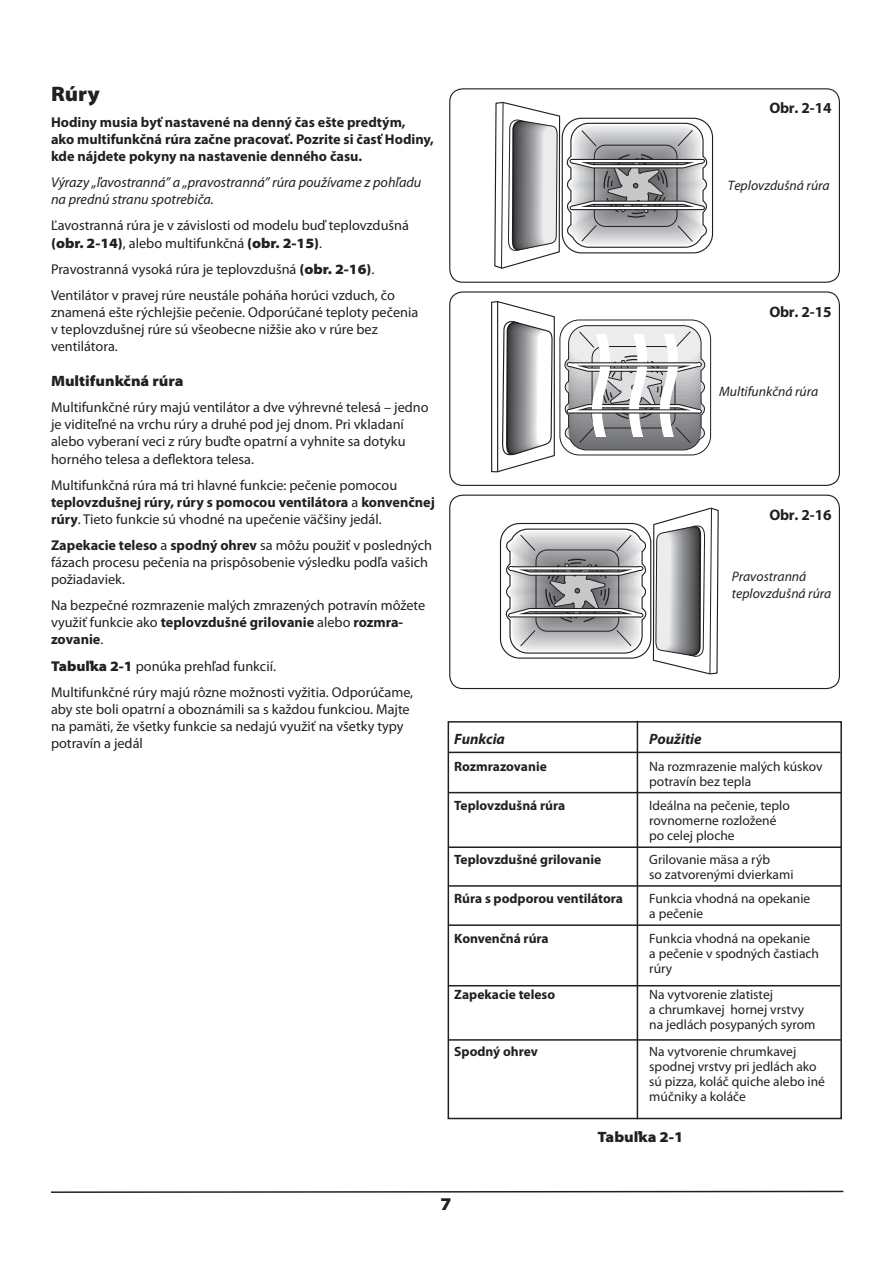
<style>
.page{position:relative;width:893px;height:1263px;background:#fff}
.page>*{position:absolute;margin:0;border:0;box-sizing:border-box;transform-origin:0 0}
.t1{font:900 semi-expanded 21px "Myriad Pro";color:#231f20}
.t2{font:900 semi-expanded 18px "Myriad Pro";color:#231f20}
.t3{font:700 15.3px "Myriad Pro";letter-spacing:-.02em;color:#231f20}
.t4{font:900 semi-expanded 15px "Myriad Pro";color:#231f20}
.t5{font:italic 700 15px "Myriad Pro";color:#231f20}
.t6{font:14.25px/17.1px "Myriad Pro";color:#231f20}
.t7{font:700 14.25px/17.1px "Myriad Pro";color:#231f20}
.t8{font:italic 14.25px/17.1px "Myriad Pro";color:#231f20}
.t9{font:italic 13.65px/16.5px "Myriad Pro";color:#231f20}
.t10{font:13.5px/15px "Myriad Pro";color:#231f20}
.t11{font:700 13.5px "Myriad Pro";color:#231f20}
.s1{font-weight:900;font-stretch:semi-expanded}
.s2{font-weight:400}
.s3{font-weight:700}
</style>
<div class="page">
<svg style="left:51px;top:1190px;width:793px;height:3px"></svg>
<div style="left:448px;top:721px;width:394px;height:398px;border:2px solid #231f20"></div>
<hr style="left:637px;top:721px;width:1px;height:398px;background:#231f20">
<hr style="left:448px;top:792px;width:393px;height:1px;background:#231f20">
<hr style="left:449px;top:846px;width:392px;height:2px;background:#231f20">
<hr style="left:449px;top:885px;width:392px;height:2px;background:#231f20">
<hr style="left:448px;top:924px;width:392px;height:2px;background:#231f20">
<hr style="left:448px;top:985px;width:392px;height:1px;background:#231f20">
<hr style="left:449px;top:752px;width:391px;height:1px;background:#231f20">
<hr style="left:449px;top:1039px;width:392px;height:2px;background:#231f20">
<svg style="left:494px;top:102px;width:220px;height:167px"></svg>
<div style="left:449px;top:88px;width:391px;height:195px;border:1px solid #231f20;border-radius:13px"></div>
<svg style="left:491px;top:301px;width:220px;height:172px"></svg>
<div style="left:449px;top:291px;width:391px;height:195px;border:1px solid #231f20;border-radius:13px"></div>
<svg style="left:499px;top:507px;width:220px;height:168px"></svg>
<div style="left:449px;top:495px;width:391px;height:194px;border:1px solid #231f20;border-radius:13px"></div>
<p class="t1" style="left:51px;top:82px;width:50px">Rúry</p>
<p class="t7" style="left:51px;top:113px;width:356px">Hodiny musia byť nastavené na denný čas ešte predtým,</p>
<p class="t7" style="left:51px;top:130px;width:384px">ako multifunkčná rúra začne pracovať. Pozrite si časť Hodiny, kde nájdete pokyny na nastavenie denného času.</p>
<p class="t8" style="left:51px;top:174px;width:372px">Výrazy „ľavostranná” a „pravostranná” rúra používame z pohľadu na prednú stranu spotrebiča.</p>
<p class="t6" style="left:51px;top:217px;width:359px">Ľavostranná rúra je v závislosti od modelu buď teplovzdušná <span class="s1">(obr. 2-14)</span>, alebo multifunkčná <span class="s1">(obr. 2-15)</span>.</p>
<p class="t6" style="left:51px;top:260px;width:325px">Pravostranná vysoká rúra je teplovzdušná <span class="s1">(obr. 2-16)</span>.</p>
<p class="t6" style="left:51px;top:286px;width:345px">Ventilátor v pravej rúre neustále poháňa horúci vzduch, čo</p>
<p class="t6" style="left:51px;top:303px;width:369px">znamená ešte rýchlejšie pečenie. Odporúčané teploty pečenia</p>
<p class="t6" style="left:51px;top:320px;width:328px">v teplovzdušnej rúre sú všeobecne nižšie ako v rúre bez</p>
<p class="t6" style="left:51px;top:337px;width:68px">ventilátora.</p>
<p class="t4" style="left:51px;top:372px;width:134px">Multifunkčná rúra</p>
<p class="t6" style="left:51px;top:399px;width:379px">Multifunkčné rúry majú ventilátor a dve výhrevné telesá – jedno je viditeľné na vrchu rúry a druhé pod jej dnom. Pri vkladaní alebo vyberaní veci z rúry buďte opatrní a vyhnite sa dotyku horného telesa a deflektora telesa.</p>
<p class="t6" style="left:51px;top:476px;width:348px">Multifunkčná rúra má tri hlavné funkcie: pečenie pomocou</p>
<p class="t7" style="left:51px;top:493px;width:385px">teplovzdušnej rúry, rúry s pomocou ventilátora <span class="s2">a</span> konvenčnej rúry<span class="s2">. Tieto funkcie sú vhodné na upečenie väčšiny jedál.</span></p>
<p class="t6" style="left:51px;top:536px;width:382px"><span class="s3">Zapekacie teleso</span> a <span class="s3">spodný ohrev</span> sa môžu použiť v posledných fázach procesu pečenia na prispôsobenie výsledku podľa vašich požiadaviek.</p>
<p class="t6" style="left:51px;top:597px;width:376px">Na bezpečné rozmrazenie malých zmrazených potravín môžete využiť funkcie ako <span class="s3">teplovzdušné grilovanie</span> alebo <span class="s3">rozmra&shy;zovanie</span>.</p>
<p class="t6" style="left:51px;top:657px;width:226px"><span class="s1">Tabuľka 2-1</span> ponúka prehľad funkcií.</p>
<p class="t6" style="left:51px;top:683px;width:364px">Multifunkčné rúry majú rôzne možnosti vyžitia. Odporúčame,</p>
<p class="t6" style="left:51px;top:700px;width:360px">aby ste boli opatrní a oboznámili sa s každou funkciou. Majte na pamäti, že všetky funkcie sa nedajú využiť na všetky typy potravín a jedál</p>
<p class="t3" style="left:769px;top:98px;width:64px">Obr. 2-14</p>
<p class="t9" style="left:728px;top:177px;width:103px">Teplovzdušná rúra</p>
<p class="t3" style="left:769px;top:301px;width:64px">Obr. 2-15</p>
<p class="t9" style="left:719px;top:383px;width:101px">Multifunkčná rúra</p>
<p class="t3" style="left:769px;top:505px;width:64px">Obr. 2-16</p>
<p class="t9" style="left:732px;top:568px;width:101px">Pravostranná teplovzdušná rúra</p>
<p class="t5" style="left:454px;top:729px;width:52px">Funkcia</p>
<p class="t5" style="left:649px;top:729px;width:54px">Použitie</p>
<p class="t11" style="left:454px;top:757px;width:94px">Rozmrazovanie</p>
<p class="t10" style="left:649px;top:758px;width:175px">Na rozmrazenie malých kúskov potravín bez tepla</p>
<p class="t11" style="left:454px;top:796px;width:112px">Teplovzdušná rúra</p>
<p class="t10" style="left:649px;top:797px;width:142px">Ideálna na pečenie, teplo</p>
<p class="t10" style="left:649px;top:812px;width:129px">rovnomerne rozložené</p>
<p class="t10" style="left:649px;top:827px;width:87px">po celej ploche</p>
<p class="t11" style="left:454px;top:850px;width:148px">Teplovzdušné grilovanie</p>
<p class="t10" style="left:649px;top:851px;width:122px">Grilovanie mäsa a rýb</p>
<p class="t10" style="left:649px;top:866px;width:146px">so zatvorenými dvierkami</p>
<p class="t11" style="left:454px;top:889px;width:170px">Rúra s podporou ventilátora</p>
<p class="t10" style="left:649px;top:890px;width:163px">Funkcia vhodná na opekanie</p>
<p class="t10" style="left:649px;top:905px;width:55px">a pečenie</p>
<p class="t11" style="left:454px;top:930px;width:96px">Konvenčná rúra</p>
<p class="t10" style="left:649px;top:931px;width:163px">Funkcia vhodná na opekanie</p>
<p class="t10" style="left:649px;top:946px;width:171px">a pečenie v spodných častiach rúry</p>
<p class="t11" style="left:454px;top:985px;width:102px">Zapekacie teleso</p>
<p class="t10" style="left:649px;top:986px;width:125px">Na vytvorenie zlatistej</p>
<p class="t10" style="left:649px;top:1001px;width:156px">a chrumkavej hornej vrstvy</p>
<p class="t10" style="left:649px;top:1016px;width:168px">na jedlách posypaných syrom</p>
<p class="t11" style="left:454px;top:1042px;width:85px">Spodný ohrev</p>
<p class="t10" style="left:649px;top:1043px;width:169px">Na vytvorenie chrumkavej spodnej vrstvy pri jedlách ako</p>
<p class="t10" style="left:649px;top:1073px;width:177px">sú pizza, koláč quiche alebo iné múčniky a koláče</p>
<p class="t4" style="left:597px;top:1129px;width:87px">Tabuľka 2-1</p>
<p class="t2" style="left:441px;top:1194px;width:13px">7</p>
</div>
